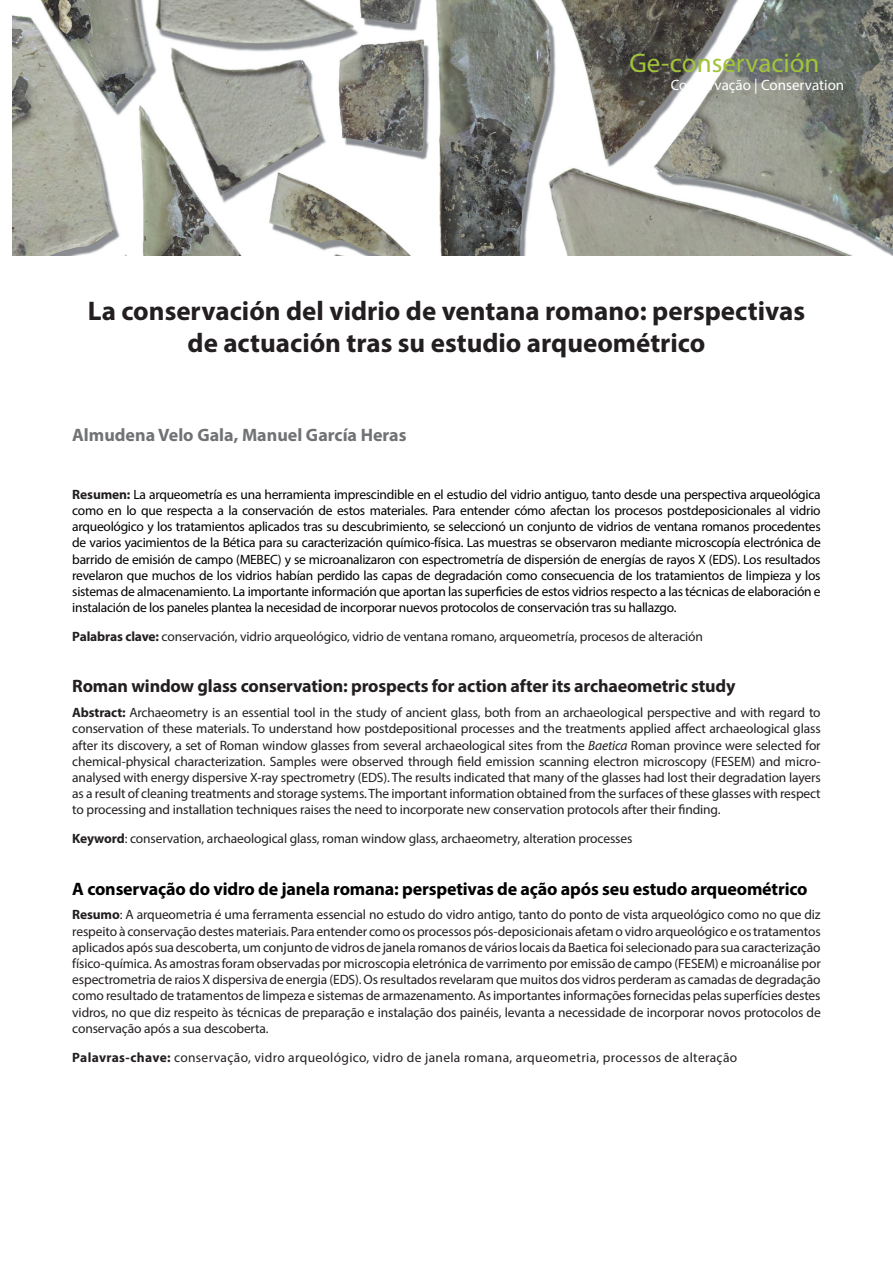
<style>
.page{position:relative;width:893px;height:1263px;background:#fff}
.page>*{position:absolute;margin:0;border:0;box-sizing:border-box;transform-origin:0 0}
.t1{font:700 27px/32.4px "Myriad Pro";color:#231f20;text-align:center}
.t2{font:27px "Myriad Pro";color:#a1c43a}
.t3{font:700 18px "Myriad Pro";letter-spacing:-.01em;color:#000}
.t4{font:700 18px "Myriad Pro";letter-spacing:-.01em;color:#231f20}
.t5{font:700 18px "Myriad Pro";color:#717275}
.t6{font:15px "Myriad Pro";color:#fff}
.t7{font:13.5px/16.2px "Myriad Pro";letter-spacing:-.01em;color:#231f20;text-align:justify}
.t8{font:13.5px/16.2px "Myriad Pro";letter-spacing:-.02em;color:#000;text-align:justify}
.t9{font:13.5px "Myriad Pro";letter-spacing:.025em;color:#231f20}
.s1{font-weight:700;color:#231f20}
.s2{font-weight:700}
.s3{font-style:italic}
</style>
<div class="page">
<img style="left:13px;top:0;width:880px;height:255px">
<h1 class="t2" style="left:629px;top:46px;width:192px">Ge-conservación</h1>
<p class="t6" style="left:671px;top:76px;width:175px">Conservação | Conservation</p>
<h1 class="t1" style="left:88px;top:294px;width:719px">La conservación del vidrio de ventana romano: perspectivas de actuación tras su estudio arqueométrico</h1>
<h2 class="t5" style="left:72px;top:423px;width:336px">Almudena Velo Gala, Manuel García Heras</h2>
<p class="t8" style="left:72px;top:486px;width:750px"><span class="s1">Resumen:</span> La arqueometría es una herramienta imprescindible en el estudio del vidrio antiguo, tanto desde una perspectiva arqueológica como en lo que respecta a la conservación de estos materiales. Para entender cómo afectan los procesos postdeposicionales al vidrio arqueológico y los tratamientos aplicados tras su descubrimiento, se seleccionó un conjunto de vidrios de ventana romanos procedentes de varios yacimientos de la Bética para su caracterización químico-física. Las muestras se observaron mediante microscopía electrónica de barrido de emisión de campo (MEBEC) y se microanalizaron con espectrometría de dispersión de energías de rayos X (EDS). Los resultados revelaron que muchos de los vidrios habían perdido las capas de degradación como consecuencia de los tratamientos de limpieza y los sistemas de almacenamiento. La importante información que aportan las superficies de estos vidrios respecto a las técnicas de elaboración e instalación de los paneles plantea la necesidad de incorporar nuevos protocolos de conservación tras su hallazgo.</p>
<p class="t7" style="left:72px;top:628px;width:632px"><span class="s2">Palabras clave:</span> conservación, vidrio arqueológico, vidrio de ventana romano, arqueometría, procesos de alteración</p>
<h2 class="t4" style="left:72px;top:675px;width:665px">Roman window glass conservation: prospects for action after its archaeometric study</h2>
<p class="t7" style="left:72px;top:704px;width:750px"><span class="s2">Abstract:</span> Archaeometry is an essential tool in the study of ancient glass, both from an archaeological perspective and with regard to conservation of these materials. To understand how postdepositional processes and the treatments applied affect archaeological glass after its discovery, a set of Roman window glasses from several archaeological sites from the <span class="s3">Baetica</span> Roman province were selected for chemical-physical characterization. Samples were observed through field emission scanning electron microscopy (FESEM) and micro&shy;analysed with energy dispersive X-ray spectrometry (EDS). The results indicated that many of the glasses had lost their degradation layers as a result of cleaning treatments and storage systems. The important information obtained from the surfaces of these glasses with respect to processing and installation techniques raises the need to incorporate new conservation protocols after their finding.</p>
<p class="t7" style="left:72px;top:830px;width:562px"><span class="s2">Keyword</span>: conservation, archaeological glass, roman window glass, archaeometry, alteration processes</p>
<h2 class="t3" style="left:72px;top:877px;width:737px">A conservação do vidro de janela romana: perspetivas de ação após seu estudo arqueométrico</h2>
<p class="t7" style="left:72px;top:906px;width:750px"><span class="s2">Resumo</span>: A arqueometria é uma ferramenta essencial no estudo do vidro antigo, tanto do ponto de vista arqueológico como no que diz respeito à conservação destes materiais. Para entender como os processos pós-deposicionais afetam o vidro arqueológico e os tratamentos aplicados após sua descoberta, um conjunto de vidros de janela romanos de vários locais da Baetica foi selecionado para sua caracterização físico-química. As amostras foram observadas por microscopia eletrónica de varrimento por emissão de campo (FESEM) e microanálise por espectrometria de raios X dispersiva de energia (EDS). Os resultados revelaram que muitos dos vidros perderam as camadas de degradação como resultado de tratamentos de limpeza e sistemas de armazenamento. As importantes informações fornecidas pelas superfícies destes vidros, no que diz respeito às técnicas de preparação e instalação dos painéis, levanta a necessidade de incorporar novos protocolos de conservação após a sua descoberta.</p>
<p class="t9" style="left:72px;top:1049px;width:666px"><span class="s2">Palavras-chave:</span> conservação, vidro arqueológico, vidro de janela romana, arqueometria, processos de alteração</p>
</div>
